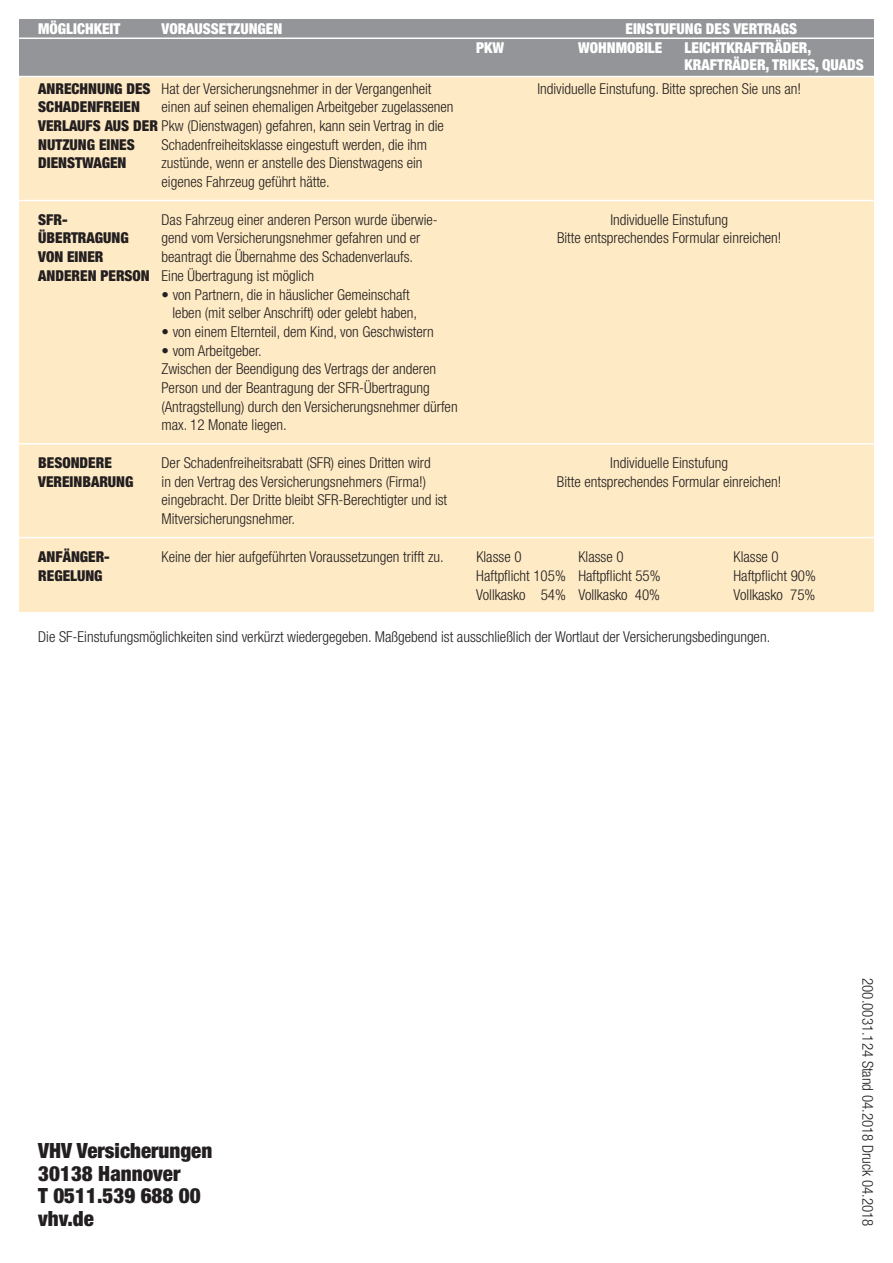
<style>
.page{position:relative;width:893px;height:1263px;background:#fff}
.page>*{position:absolute;margin:0;border:0;box-sizing:border-box;transform-origin:0 0}
.t1{font:900 condensed 21px/22.5px "Helvetica Neue";color:#231f20}
.t2{font:300 condensed 15px/18.6px "Helvetica Neue";color:#231f20}
.t3{font:900 condensed 15px/17.2px "Helvetica Neue";color:#fff}
.t4{font:900 condensed 15px "Helvetica Neue";color:#231f20}
.s1{font-weight:900}
</style>
<div class="page">
<div style="left:19px;top:77px;width:855px;height:535px;background:#feeac4"></div>
<hr style="left:19px;top:200px;width:855px;height:1px;background:#fff">
<hr style="left:19px;top:443px;width:855px;height:1px;background:#fff">
<hr style="left:19px;top:537px;width:855px;height:1px;background:#fff">
<div style="left:19px;top:19px;width:855px;height:58px;background:#939598"></div>
<hr style="left:19px;top:38px;width:855px;height:1px;background:#fff">
<hr style="left:17px;top:76px;width:858px;height:1px;background:#fff">
<p class="t3" style="left:38px;top:21px;width:84px">MÖGLICHKEIT</p>
<p class="t3" style="left:162px;top:21px;width:122px">VORAUSSETZUNGEN</p>
<p class="t3" style="left:626px;top:21px;width:173px">EINSTUFUNG DES VERTRAGS</p>
<p class="t3" style="left:476px;top:41px;width:30px">PKW</p>
<p class="t3" style="left:578px;top:41px;width:86px">WOHNMOBILE</p>
<p class="t3" style="left:685px;top:41px;width:181px">LEICHTKRAFTRÄDER,<br>KRAFTRÄDER, TRIKES, QUADS</p>
<p class="t2" style="left:38px;top:80px;width:395px"><span class="s1">ANRECHNUNG DES</span> Hat der Versicherungsnehmer in der Vergangenheit</p>
<p class="t2" style="left:537px;top:80px;width:265px">Individuelle Einstufung. Bitte sprechen Sie uns an!</p>
<p class="t4" style="left:38px;top:102px;width:103px">SCHADENFREIEN</p>
<p class="t2" style="left:38px;top:99px;width:417px;text-indent:123px">einen auf seinen ehemaligen Arbeitgeber zugelassenen<br><span class="s1">VERLAUFS AUS DER</span> Pkw (Dienstwagen) gefahren, kann sein Vertrag in die<br><span class="s1">NUTZUNG EINES</span></p>
<p class="t2" style="left:162px;top:136px;width:267px">Schadenfreiheitsklasse eingestuft werden, die ihm</p>
<p class="t4" style="left:38px;top:158px;width:90px">DIENSTWAGEN</p>
<p class="t2" style="left:162px;top:155px;width:263px">zustünde, wenn er anstelle des Dienstwagens ein eigenes Fahrzeug geführt hätte.</p>
<p class="t4" style="left:38px;top:214px;width:31px">SFR-</p>
<p class="t2" style="left:162px;top:211px;width:278px">Das Fahrzeug einer anderen Person wurde überwie-</p>
<p class="t2" style="left:610px;top:211px;width:119px">Individuelle Einstufung</p>
<p class="t4" style="left:38px;top:233px;width:92px">ÜBERTRAGUNG</p>
<p class="t2" style="left:162px;top:230px;width:260px">gend vom Versicherungsnehmer gefahren und er</p>
<p class="t2" style="left:557px;top:230px;width:226px">Bitte entsprechendes Formular einreichen!</p>
<p class="t4" style="left:38px;top:251px;width:67px">VON EINER</p>
<p class="t2" style="left:38px;top:249px;width:376px;text-indent:123px">beantragt die Übernahme des Schadenverlaufs.<br><span class="s1">ANDEREN PERSON</span> Eine Übertragung ist möglich</p>
<p class="t2" style="left:173px;top:286px;width:246px;text-indent:-11px">• von Partnern, die in häuslicher Gemeinschaft leben (mit selber Anschrift) oder gelebt haben,</p>
<p class="t2" style="left:162px;top:324px;width:274px">• von einem Elternteil, dem Kind, von Geschwistern</p>
<p class="t2" style="left:161px;top:342px;width:298px">• vom Arbeitgeber.<br>Zwischen der Beendigung des Vertrags der anderen Person und der Beantragung der SFR-Übertragung (Antragstellung) durch den Versicherungsnehmer dürfen max. 12 Monate liegen.</p>
<p class="t4" style="left:38px;top:457px;width:75px">BESONDERE</p>
<p class="t2" style="left:162px;top:455px;width:271px">Der Schadenfreiheitsrabatt (SFR) eines Dritten wird</p>
<p class="t2" style="left:610px;top:455px;width:119px">Individuelle Einstufung</p>
<p class="t4" style="left:38px;top:476px;width:97px">VEREINBARUNG</p>
<p class="t2" style="left:162px;top:473px;width:266px">in den Vertrag des Versicherungsnehmers (Firma!)</p>
<p class="t2" style="left:557px;top:473px;width:226px">Bitte entsprechendes Formular einreichen!</p>
<p class="t2" style="left:162px;top:492px;width:287px">eingebracht. Der Dritte bleibt SFR-Berechtigter und ist<br>Mitversicherungsnehmer.</p>
<p class="t4" style="left:38px;top:552px;width:73px">ANFÄNGER-</p>
<p class="t2" style="left:162px;top:549px;width:284px">Keine der hier aufgeführten Voraussetzungen trifft zu.</p>
<p class="t2" style="left:476px;top:549px;width:47px">Klasse 0</p>
<p class="t2" style="left:578px;top:549px;width:47px">Klasse 0</p>
<p class="t2" style="left:733px;top:549px;width:47px">Klasse 0</p>
<p class="t4" style="left:38px;top:570px;width:66px">REGELUNG</p>
<p class="t2" style="left:476px;top:568px;width:186px">Haftpflicht 105% Haftpflicht 55%</p>
<p class="t2" style="left:733px;top:568px;width:84px">Haftpflicht 90%</p>
<p class="t2" style="left:476px;top:586px;width:185px">Vollkasko 54% Vollkasko 40%</p>
<p class="t2" style="left:734px;top:586px;width:83px">Vollkasko 75%</p>
<p class="t2" style="left:38px;top:629px;width:733px">Die SF-Einstufungsmöglichkeiten sind verkürzt wiedergegeben. Maßgebend ist ausschließlich der Wortlaut der Versicherungsbedingungen.</p>
<h1 class="t1" style="left:38px;top:1141px;width:176px">VHV Versicherungen<br>30138 Hannover<br>T 0511.539 688 00 vhv.de</h1>
<p class="t2" style="left:876px;top:978px;width:250px;rotate:90deg">200.0031.124 Stand 04.2018 Druck 04.2018</p>
</div>
